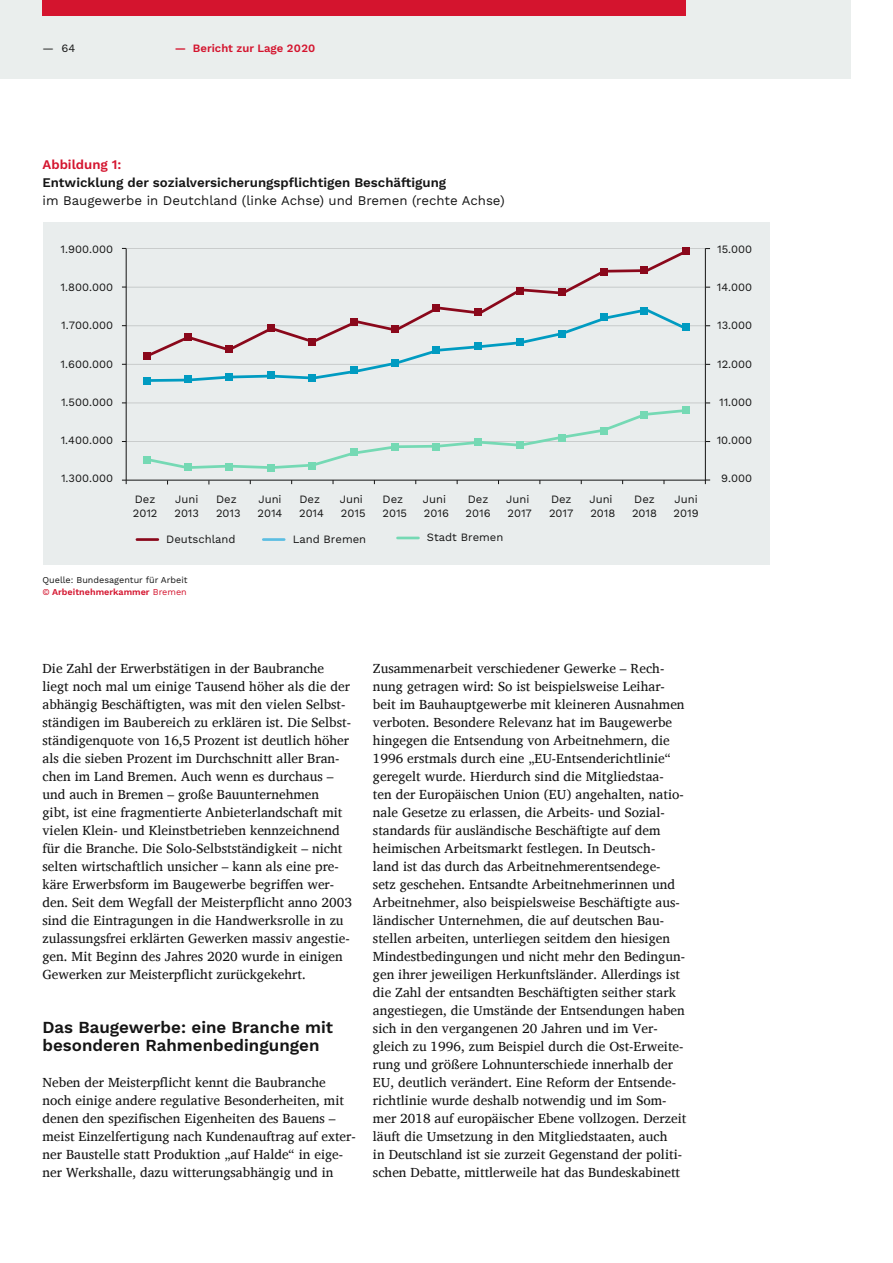
<style>
.page{position:relative;width:893px;height:1263px;background:#fff}
.page>*{position:absolute;margin:0;border:0;box-sizing:border-box;transform-origin:0 0}
.Headline_Absatz_Work{font:600 16.8px/18px "Work Sans";color:#141414}
.Fließtext_Charis_9pt{font:13.5px/18px "Charis SIL";color:#141414}
.Headline_Absatz_8_8p{font:13.2px "Work Sans";color:#141414}
.Headline_Absatz_8_8p-2{font:600 13.2px "Work Sans";color:#141414}
.Fließtext_Charis_9pt-2{font:600 13.2px "Work Sans";color:#d4142e}
.t1{font:11.25px/13.5px "Work Sans";color:#141414}
.t2{font:600 11.25px "Work Sans";color:#d4142e}
.Headline_Absatz_8_8p-3{font:9px "Work Sans";color:#141414}
.Headline_Absatz_8_8p-4{font:600 9px "Work Sans";color:#d4142e}
.s1{font-weight:400}
</style>
<div class="page">
<div style="left:0;top:0;width:850px;height:79px;background:#eaeeed"></div>
<div style="left:43px;top:0;width:643px;height:16px;background:#d4142e"></div>
<div style="left:43px;top:222px;width:726px;height:343px;background:#e9eded"></div>
<hr style="left:126px;top:403px;width:579px;height:1px;background:#000">
<hr style="left:126px;top:287px;width:579px;height:1px;background:#000">
<hr style="left:126px;top:248px;width:579px;height:1px;background:#000">
<hr style="left:126px;top:325px;width:579px;height:1px;background:#000">
<hr style="left:126px;top:364px;width:579px;height:1px;background:#000">
<hr style="left:126px;top:441px;width:579px;height:1px;background:#000">
<hr style="left:126px;top:480px;width:580px;height:1px;background:#141414">
<hr style="left:126px;top:249px;width:1px;height:231px;background:#141414">
<hr style="left:705px;top:248px;width:1px;height:236px;background:#141414">
<svg style="left:143px;top:247px;width:548px;height:106px"></svg>
<svg style="left:144px;top:307px;width:546px;height:76px"></svg>
<svg style="left:143px;top:407px;width:547px;height:63px"></svg>
<div style="left:143px;top:377px;width:7px;height:7px;background:#009bc1"></div>
<div style="left:143px;top:353px;width:7px;height:7px;background:#8a081b"></div>
<div style="left:143px;top:456px;width:7px;height:8px;background:#75d9b4"></div>
<div style="left:184px;top:464px;width:7px;height:7px;background:#75d9b4"></div>
<div style="left:268px;top:465px;width:7px;height:7px;background:#75d9b4"></div>
<div style="left:350px;top:449px;width:7px;height:7px;background:#75d9b4"></div>
<div style="left:391px;top:444px;width:7px;height:7px;background:#75d9b4"></div>
<div style="left:225px;top:464px;width:8px;height:7px;background:#75d9b4"></div>
<div style="left:309px;top:462px;width:7px;height:8px;background:#75d9b4"></div>
<div style="left:433px;top:443px;width:7px;height:8px;background:#75d9b4"></div>
<div style="left:474px;top:439px;width:7px;height:7px;background:#75d9b4"></div>
<div style="left:516px;top:441px;width:7px;height:8px;background:#75d9b4"></div>
<div style="left:558px;top:434px;width:7px;height:7px;background:#75d9b4"></div>
<div style="left:600px;top:427px;width:7px;height:7px;background:#75d9b4"></div>
<div style="left:184px;top:376px;width:7px;height:7px;background:#009bc1"></div>
<div style="left:184px;top:334px;width:7px;height:7px;background:#8a081b"></div>
<div style="left:225px;top:374px;width:8px;height:7px;background:#009bc1"></div>
<div style="left:268px;top:324px;width:7px;height:8px;background:#8a081b"></div>
<div style="left:268px;top:372px;width:7px;height:7px;background:#009bc1"></div>
<div style="left:350px;top:318px;width:7px;height:8px;background:#8a081b"></div>
<div style="left:309px;top:374px;width:7px;height:8px;background:#009bc1"></div>
<div style="left:433px;top:305px;width:7px;height:7px;background:#8a081b"></div>
<div style="left:433px;top:347px;width:7px;height:7px;background:#009bc1"></div>
<div style="left:516px;top:287px;width:7px;height:7px;background:#8a081b"></div>
<div style="left:516px;top:338px;width:7px;height:8px;background:#009bc1"></div>
<div style="left:600px;top:268px;width:7px;height:8px;background:#8a081b"></div>
<div style="left:600px;top:313px;width:7px;height:8px;background:#009bc1"></div>
<div style="left:350px;top:367px;width:7px;height:7px;background:#009bc1"></div>
<div style="left:391px;top:360px;width:7px;height:7px;background:#009bc1"></div>
<div style="left:474px;top:343px;width:7px;height:7px;background:#009bc1"></div>
<div style="left:558px;top:330px;width:7px;height:7px;background:#009bc1"></div>
<div style="left:640px;top:307px;width:7px;height:7px;background:#009bc1"></div>
<div style="left:640px;top:266px;width:7px;height:8px;background:#8a081b"></div>
<div style="left:225px;top:346px;width:8px;height:7px;background:#8a081b"></div>
<div style="left:309px;top:339px;width:7px;height:7px;background:#8a081b"></div>
<div style="left:391px;top:326px;width:7px;height:7px;background:#8a081b"></div>
<div style="left:474px;top:308px;width:7px;height:8px;background:#8a081b"></div>
<div style="left:558px;top:289px;width:7px;height:7px;background:#8a081b"></div>
<div style="left:683px;top:248px;width:7px;height:7px;background:#8a081b"></div>
<hr style="left:137px;top:538px;width:21px;height:3px;background:#8a081b">
<hr style="left:263px;top:538px;width:21px;height:3px;background:#5cbee2">
<hr style="left:397px;top:537px;width:21px;height:2px;background:#75d9b4">
<div style="left:640px;top:411px;width:7px;height:8px;background:#75d9b4"></div>
<div style="left:683px;top:406px;width:7px;height:7px;background:#75d9b4"></div>
<div style="left:683px;top:323px;width:7px;height:8px;background:#009bc1"></div>
<p class="t1" style="left:43px;top:41px;width:34px">— 64</p>
<p class="t2" style="left:175px;top:41px;width:142px">— Bericht zur Lage 2020</p>
<p class="Fließtext_Charis_9pt-2" style="left:43px;top:156px;width:80px">Abbildung 1:</p>
<p class="Headline_Absatz_8_8p-2" style="left:43px;top:174px;width:405px">Entwicklung der sozialversicherungspflichtigen Beschäftigung</p>
<p class="Headline_Absatz_8_8p" style="left:43px;top:192px;width:464px">im Baugewerbe in Deutchland (linke Achse) und Bremen (rechte Achse)</p>
<p class="t1" style="left:61px;top:243px;width:54px">1.900.000</p>
<p class="t1" style="left:61px;top:281px;width:54px">1.800.000</p>
<p class="t1" style="left:61px;top:319px;width:53px">1.700.000</p>
<p class="t1" style="left:61px;top:357px;width:54px">1.600.000</p>
<p class="t1" style="left:61px;top:396px;width:53px">1.500.000</p>
<p class="t1" style="left:61px;top:434px;width:54px">1.400.000</p>
<p class="t1" style="left:61px;top:472px;width:53px">1.300.000</p>
<p class="t1" style="left:133px;top:493px;width:26px">Dez<br>2012</p>
<p class="t1" style="left:174px;top:493px;width:26px">Juni<br>2013</p>
<p class="t1" style="left:216px;top:493px;width:26px">Dez<br>2013</p>
<p class="t1" style="left:258px;top:493px;width:26px">Juni<br>2014</p>
<p class="t1" style="left:340px;top:493px;width:27px">Juni<br>2015</p>
<p class="t1" style="left:299px;top:493px;width:26px">Dez<br>2014</p>
<p class="t1" style="left:382px;top:493px;width:26px">Dez<br>2015</p>
<p class="t1" style="left:506px;top:493px;width:27px">Juni<br>2017</p>
<p class="t1" style="left:549px;top:493px;width:26px">Dez<br>2017</p>
<p class="t1" style="left:423px;top:493px;width:28px">Juni<br>2016</p>
<p class="t1" style="left:466px;top:493px;width:27px">Dez<br>2016</p>
<p class="t1" style="left:589px;top:493px;width:28px">Juni<br>2018</p>
<p class="t1" style="left:632px;top:493px;width:27px">Dez<br>2018</p>
<p class="t1" style="left:674px;top:493px;width:27px">Juni<br>2019</p>
<p class="t1" style="left:166px;top:533px;width:71px">Deutschland</p>
<p class="t1" style="left:293px;top:533px;width:75px">Land Bremen</p>
<p class="t1" style="left:427px;top:531px;width:78px">Stadt Bremen</p>
<p class="Headline_Absatz_8_8p-3" style="left:43px;top:574px;width:147px">Quelle: Bundesagentur für Arbeit</p>
<p class="Headline_Absatz_8_8p-4" style="left:43px;top:586px;width:146px"><span class="s1">©</span> Arbeitnehmerkammer <span class="s1">Bremen</span></p>
<p class="t1" style="left:717px;top:243px;width:37px">15.000</p>
<p class="t1" style="left:717px;top:281px;width:37px">14.000</p>
<p class="t1" style="left:717px;top:319px;width:37px">13.000</p>
<p class="t1" style="left:717px;top:357px;width:37px">12.000</p>
<p class="t1" style="left:719px;top:396px;width:35px">11.000</p>
<p class="t1" style="left:717px;top:434px;width:37px">10.000</p>
<p class="t1" style="left:721px;top:472px;width:32px">9.000</p>
<p class="Fließtext_Charis_9pt" style="left:43px;top:659px;width:311px">Die Zahl der Erwerbstätigen in der Baubranche liegt noch mal um einige Tausend höher als die der abhängig Beschäftigten, was mit den vielen Selbst&shy;ständigen im Baubereich zu erklären ist. Die Selbst&shy;ständigenquote von 16,5 Prozent ist deutlich höher als die sieben Prozent im Durchschnitt aller Bran&shy;chen im Land Bremen. Auch wenn es durchaus – und auch in Bremen – große Bauunternehmen<br>gibt, ist eine fragmentierte Anbieterlandschaft mit vielen Klein- und Kleinstbetrieben kennzeichnend für die Branche. Die Solo-Selbstständigkeit – nicht selten wirtschaftlich unsicher – kann als eine pre&shy;käre Erwerbsform im Baugewerbe begriffen wer&shy;den. Seit dem Wegfall der Meisterpflicht anno 2003 sind die Eintragungen in die Handwerksrolle in zu zulassungsfrei erklärten Gewerken massiv angestie&shy;gen. Mit Beginn des Jahres 2020 wurde in einigen Gewerken zur Meisterpflicht zurückgekehrt.</p>
<p class="Headline_Absatz_Work" style="left:43px;top:1019px;width:292px">Das Baugewerbe: eine Branche mit besonderen Rahmenbedingungen</p>
<p class="Fließtext_Charis_9pt" style="left:43px;top:1073px;width:315px">Neben der Meisterpflicht kennt die Baubranche noch einige andere regulative Besonderheiten, mit denen den spezifischen Eigenheiten des Bauens – meist Einzelfertigung nach Kundenauftrag auf exter&shy;ner Baustelle statt Produktion „auf Halde“ in eige&shy;ner Werkshalle, dazu witterungsabhängig und in</p>
<p class="Fließtext_Charis_9pt" style="left:373px;top:659px;width:315px">Zusammenarbeit verschiedener Gewerke – Rech&shy;nung getragen wird: So ist beispielsweise Leihar&shy;beit im Bauhauptgewerbe mit kleineren Ausnahmen verboten. Besondere Relevanz hat im Baugewerbe hingegen die Entsendung von Arbeitnehmern, die 1996 erstmals durch eine „EU-Entsenderichtlinie“ geregelt wurde. Hierdurch sind die Mitgliedstaa-<br>ten der Europäischen Union (EU) angehalten, natio&shy;nale Gesetze zu erlassen, die Arbeits- und Sozial&shy;standards für ausländische Beschäftigte auf dem heimischen Arbeitsmarkt festlegen. In Deutsch-<br>land ist das durch das Arbeitnehmerentsendege&shy;setz geschehen. Entsandte Arbeitnehmerinnen und Arbeitnehmer, also beispielsweise Beschäftigte aus&shy;ländischer Unternehmen, die auf deutschen Bau&shy;stellen arbeiten, unterliegen seitdem den hiesigen Mindestbedingungen und nicht mehr den Bedingun&shy;gen ihrer jeweiligen Herkunftsländer. Allerdings ist die Zahl der entsandten Beschäftigten seither stark angestiegen, die Umstände der Entsendungen haben sich in den vergangenen 20 Jahren und im Ver&shy;gleich zu 1996, zum Beispiel durch die Ost-Erweite&shy;rung und größere Lohnunterschiede innerhalb der EU, deutlich verändert. Eine Reform der Entsende&shy;richtlinie wurde deshalb notwendig und im Som&shy;mer 2018 auf europäischer Ebene vollzogen. Derzeit läuft die Umsetzung in den Mitgliedstaaten, auch<br>in Deutschland ist sie zurzeit Gegenstand der politi&shy;schen Debatte, mittlerweile hat das Bundeskabinett</p>
</div>
